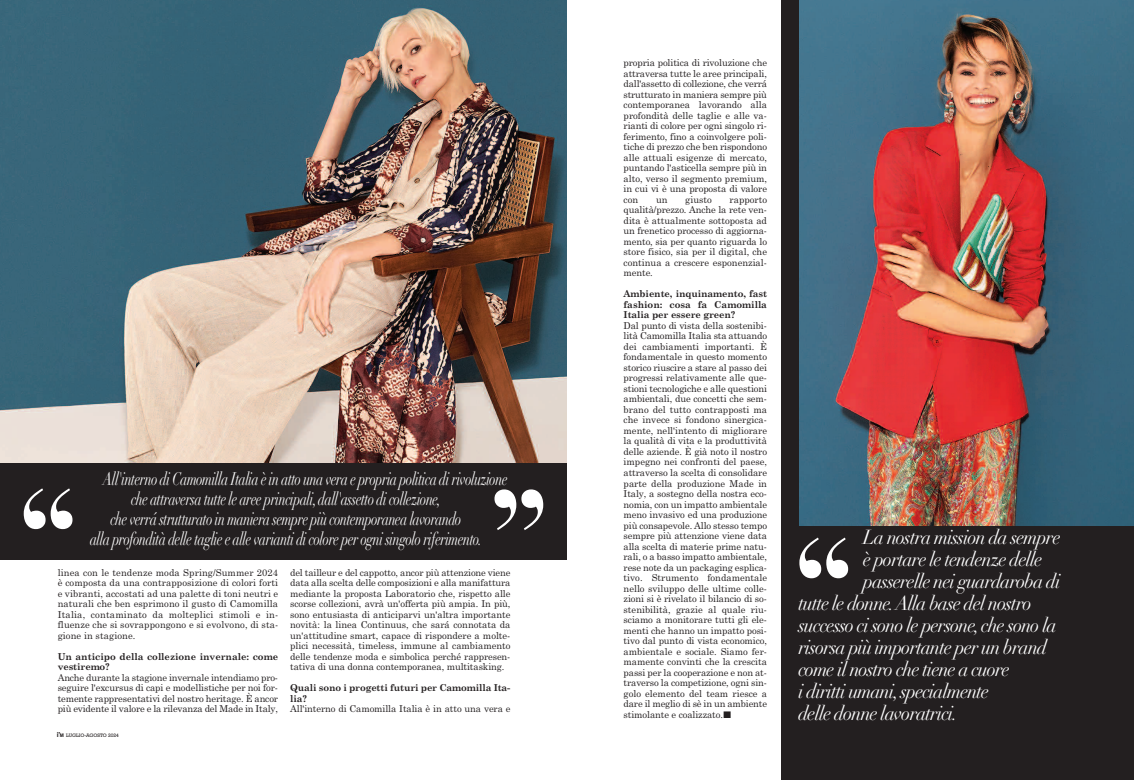
<style>
.page{position:relative;width:1134px;height:780px;background:#fff}
.page>*{position:absolute;margin:0;border:0;box-sizing:border-box;transform-origin:0 0}
.t1{font:700 130px "Didot";color:#fff}
.t2{font:900 32.8px "Arial";color:#231f20}
.t3{font:italic 20px "Didot";letter-spacing:-.04em;color:#fff;scale:.92 1}
.t4{font:italic 18px "Didot";letter-spacing:-.03em;color:#fff;scale:.72 1}
.t5{font:9.5px/10.5px "Century Schoolbook";letter-spacing:-.01em;color:#231f20;text-align:justify}
.t6{font:700 9.5px/10.5px "Century Schoolbook";letter-spacing:-.01em;color:#231f20}
.t7{font:5px "Rockwell";color:#231f20}
.s1{font-family:"Arial";font-weight:700;font-size:7px}
.s2{font-family:"Arial";font-weight:700}
</style>
<div class="page">
<div style="left:0;top:462px;width:567px;height:97px;background:#231f20"></div>
<img style="left:0;top:0;width:567px;height:462px">
<div style="left:782px;top:0;width:352px;height:780px;background:#231f20"></div>
<img style="left:799px;top:0;width:335px;height:525px">
<h3 class="t4" style="left:103px;top:468px;width:563px">All'interno di Camomilla Italia è in atto una vera e propria politica di rivoluzione</h3>
<h3 class="t4" style="left:131px;top:488px;width:432px">che attraversa tutte le aree principali,dall'assetto di collezione,</h3>
<h3 class="t4" style="left:111px;top:508px;width:489px">che verrá strutturato in maniera sempre più contemporanea lavorando</h3>
<h3 class="t4" style="left:90px;top:528px;width:546px">alla profondità delle taglie e alle varianti di colore per ogni singolo riferimento.</h3>
<h1 class="t1" style="left:18px;top:455px;width:62px">“</h1>
<h1 class="t1" style="left:549px;top:563px;width:62px;rotate:-180deg">“</h1>
<p class="t5" style="left:58px;top:567px;width:222px">linea con le tendenze moda Spring/Summer 2024 è composta da una contrapposizione di colori forti e vibranti, accostati ad una palette di toni neutri e naturali che ben esprimono il gusto di Camomilla Italia, contaminato da molteplici stimoli e in&shy;fluenze che si sovrappongono e si evolvono, di sta&shy;gione in stagione.</p>
<p class="t6" style="left:58px;top:651px;width:222px">Un anticipo della collezione invernale: come vestiremo?</p>
<p class="t5" style="left:58px;top:672px;width:222px">Anche durante la stagione invernale intendiamo pro&shy;seguire l'excursus di capi e modellistiche per noi for&shy;temente rappresentativi del nostro heritage. È ancor più evidente il valore e la rilevanza del Made in Italy,</p>
<p class="t7" style="left:57px;top:732px;width:64px"><span class="s1">i’</span><span class="s2">M</span> LUGLIO-AGOSTO 2024</p>
<p class="t5" style="left:290px;top:567px;width:222px">del tailleur e del cappotto, ancor più attenzione viene data alla scelta delle composizioni e alla manifattura mediante la proposta Laboratorio che, rispetto alle scorse collezioni, avrà un'offerta più ampia. In più, sono entusiasta di anticiparvi un'altra importante novità: la linea Continuus, che sará connotata da un'attitudine smart, capace di rispondere a molte&shy;plici necessità, timeless, immune al cambiamento delle tendenze moda e simbolica perché rappresen&shy;tativa di una donna contemporanea, multitasking.</p>
<p class="t6" style="left:290px;top:682px;width:222px">Quali sono i progetti futuri per Camomilla Ita&shy;lia?</p>
<p class="t5" style="left:290px;top:703px;width:222px">All'interno di Camomilla Italia è in atto una vera e</p>
<p class="t5" style="left:624px;top:58px;width:145px">propria politica di rivoluzione che attraversa tutte le aree principali, dall'assetto di collezione, che verrá strutturato in maniera sempre più contemporanea lavorando alla profondità delle taglie e alle va&shy;rianti di colore per ogni singolo ri&shy;ferimento, fino a coinvolgere poli&shy;tiche di prezzo che ben rispondono alle attuali esigenze di mercato, puntando l'asticella sempre più in alto, verso il segmento premium, in cui vi è una proposta di valore con</p>
<p class="t5" style="left:656px;top:194px;width:13px">un</p>
<p class="t5" style="left:685px;top:194px;width:28px">giusto</p>
<p class="t5" style="left:624px;top:194px;width:145px;text-indent:106px">rapporto qualità/prezzo. Anche la rete ven&shy;dita è attualmente sottoposta ad un frenetico processo di aggiorna&shy;mento, sia per quanto riguarda lo store fisico, sia per il digital, che continua a crescere esponenzial&shy;mente.</p>
<p class="t6" style="left:624px;top:289px;width:145px;text-align:justify">Ambiente, inquinamento, fast fashion: cosa fa Camomilla Italia per essere green?</p>
<p class="t5" style="left:624px;top:320px;width:145px">Dal punto di vista della sostenibi&shy;lità Camomilla Italia sta attuando dei cambiamenti importanti. È fondamentale in questo momento storico riuscire a stare al passo dei progressi relativamente alle que&shy;stioni tecnologiche e alle questioni ambientali, due concetti che sem&shy;brano del tutto contrapposti ma che invece si fondono sinergica&shy;mente, nell'intento di migliorare la qualità di vita e la produttività delle aziende. È già noto il nostro impegno nei confronti del paese, attraverso la scelta di consolidare parte della produzione Made in Italy, a sostegno della nostra eco&shy;nomia, con un impatto ambientale meno invasivo ed una produzione più consapevole. Allo stesso tempo sempre più attenzione viene data alla scelta di materie prime natu&shy;rali, o a basso impatto ambientale, rese note da un packaging esplica&shy;tivo. Strumento fondamentale nello sviluppo delle ultime colle&shy;zioni si è rivelato il bilancio di so&shy;stenibilità, grazie al quale riu&shy;sciamo a monitorare tutti gli ele&shy;menti che hanno un impatto posi&shy;tivo dal punto di vista economico, ambientale e sociale. Siamo fer&shy;mamente convinti che la crescita passi per la cooperazione e non at&shy;traverso la competizione, ogni sin&shy;golo elemento del team riesce a dare il meglio di sè in un ambiente stimolante e coalizzato.</p>
<h2 class="t2" style="left:722px;top:687px;width:12px">.</h2>
<h3 class="t3" style="left:863px;top:525px;width:216px">La nostra mission da sempre</h3>
<h3 class="t3" style="left:863px;top:547px;width:196px">è portare le tendenze delle</h3>
<h3 class="t3" style="left:863px;top:569px;width:216px">passerelle nei guardaroba di</h3>
<h3 class="t3" style="left:798px;top:591px;width:255px">tutte le donne.Alla base del nostro</h3>
<h3 class="t3" style="left:798px;top:613px;width:282px">successo ci sono le persone, che sono la</h3>
<h3 class="t3" style="left:798px;top:635px;width:272px">risorsa più importante per un brand</h3>
<h3 class="t3" style="left:798px;top:657px;width:231px">come il nostro che tiene a cuore</h3>
<h3 class="t3" style="left:798px;top:679px;width:209px">i diritti umani,specialmente</h3>
<h3 class="t3" style="left:798px;top:701px;width:175px">delle donne lavoratrici.</h3>
<h1 class="t1" style="left:794px;top:504px;width:62px">“</h1>
</div>
